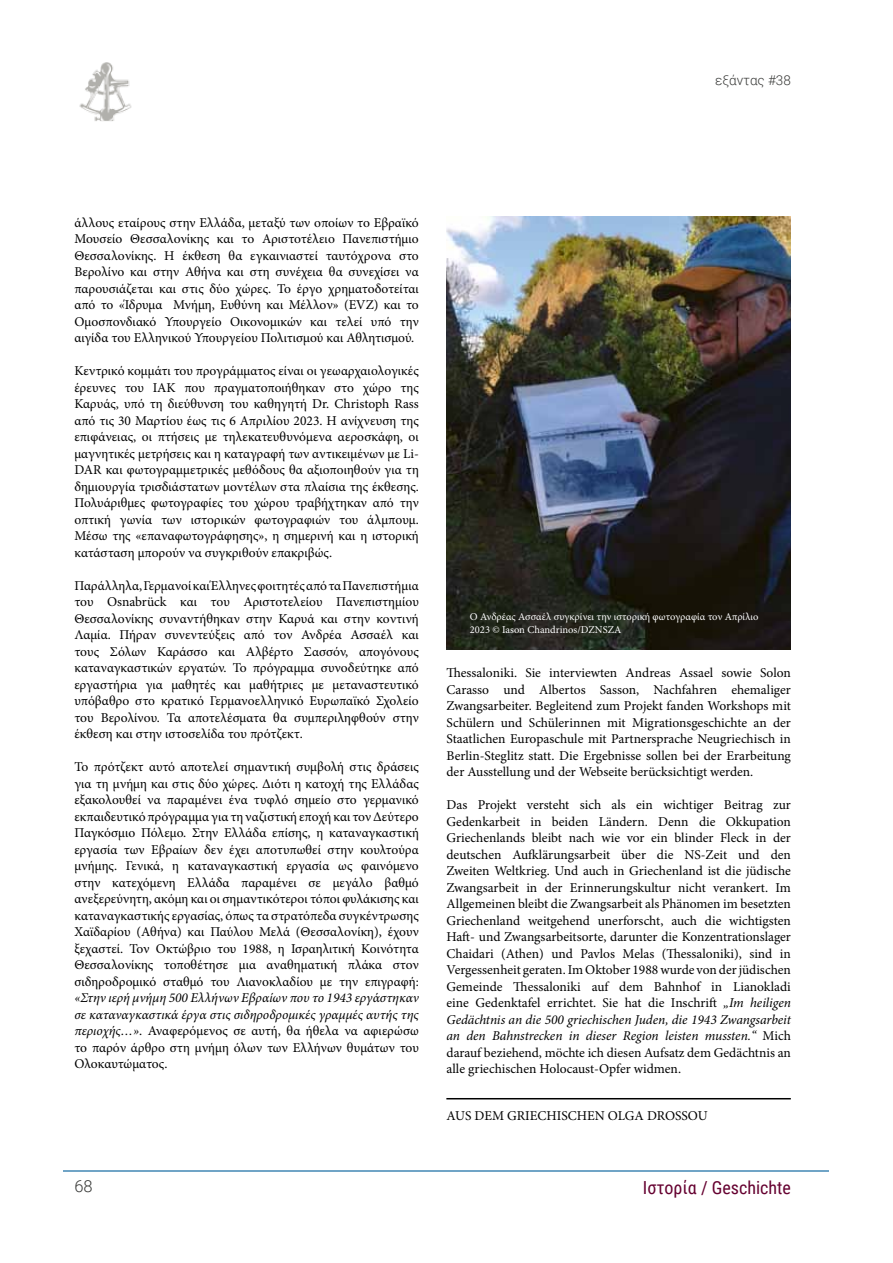
<style>
.page{position:relative;width:893px;height:1263px;background:#fff}
.page>*{position:absolute;margin:0;border:0;box-sizing:border-box;transform-origin:0 0}
.t1{font:18px "Roboto Condensed";color:#650030}
.t2{font:300 16.5px "Roboto";color:#383937}
.t3{font:13.5px/16.5px "Minion Pro";color:#000;text-align:justify}
.t4{font:italic 13.5px/16.5px "Minion Pro";color:#000;text-align:justify}
.t5{font:300 13.5px "Roboto";color:#383937}
.t6{font:10.5px/12.6px "Minion Pro";color:#fff}
.s1{font-style:normal}
.s2{font-style:italic}
</style>
<div class="page">
<hr style="left:64px;top:1170px;width:765px;height:1px;background:#70a4c6">
<img style="left:79px;top:62px;width:53px;height:59px">
<img style="left:446px;top:217px;width:345px;height:432px">
<hr style="left:446px;top:1098px;width:345px;height:1px;background:#000">
<p class="t5" style="left:715px;top:70px;width:77px">εξάντας #38</p>
<p class="t3" style="left:74px;top:214px;width:346px">άλλους εταίρους στην Ελλάδα, μεταξύ των οποίων το Εβραϊκό Μουσείο Θεσσαλονίκης και το Αριστοτέλειο Πανεπιστήμιο Θεσσαλονίκης. Η έκθεση θα εγκαινιαστεί ταυτόχρονα στο Βερολίνο και στην Αθήνα και στη συνέχεια θα συνεχίσει να παρουσιάζεται και στις δύο χώρες. Το έργο χρηματοδοτείται από το «Ίδρυμα Μνήμη, Ευθύνη και Μέλλον» (EVZ) και το Ομοσπονδιακό Υπουργείο Οικονομικών και τελεί υπό την αιγίδα του Ελληνικού Υπουργείου Πολιτισμού και Αθλητισμού.</p>
<p class="t3" style="left:74px;top:363px;width:346px">Κεντρικό κομμάτι του προγράμματος είναι οι γεωαρχαιολογικές έρευνες του ΙΑΚ που πραγματοποιήθηκαν στο χώρο της Καρυάς, υπό τη διεύθυνση του καθηγητή Dr. Christoph Rass από τις 30 Μαρτίου έως τις 6 Απριλίου 2023. Η ανίχνευση της επιφάνειας, οι πτήσεις με τηλεκατευθυνόμενα αεροσκάφη, οι μαγνητικές μετρήσεις και η καταγραφή των αντικειμένων με Li-DAR και φωτογραμμετρικές μεθόδους θα αξιοποιηθούν για τη δημιουργία τρισδιάστατων μοντέλων στα πλαίσια της έκθεσης.<br>Πολυάριθμες φωτογραφίες του χώρου τραβήχτηκαν από την οπτική γωνία των ιστορικών φωτογραφιών του άλμπουμ.<br>Μέσω της «επαναφωτογράφησης», η σημερινή και η ιστορική κατάσταση μπορούν να συγκριθούν επακριβώς.</p>
<p class="t3" style="left:74px;top:577px;width:346px">Παράλληλα, Γερμανοί και Έλληνες φοιτητές από τα Πανεπιστήμια του Osnabrück και του Αριστοτελείου Πανεπιστημίου Θεσσαλονίκης συναντήθηκαν στην Καρυά και στην κοντινή Λαμία. Πήραν συνεντεύξεις από τον Ανδρέα Ασσαέλ και τους Σόλων Καράσσο και Αλβέρτο Σασσόν, απογόνους καταναγκαστικών εργατών. Το πρόγραμμα συνοδεύτηκε από εργαστήρια για μαθητές και μαθήτριες με μεταναστευτικό υπόβαθρο στο κρατικό Γερμανοελληνικό Ευρωπαϊκό Σχολείο του Βερολίνου. Τα αποτελέσματα θα συμπεριληφθούν στην έκθεση και στην ιστοσελίδα του πρότζεκτ.</p>
<p class="t3" style="left:74px;top:759px;width:346px">Το πρότζεκτ αυτό αποτελεί σημαντική συμβολή στις δράσεις για τη μνήμη και στις δύο χώρες. Διότι η κατοχή της Ελλάδας εξακολουθεί να παραμένει ένα τυφλό σημείο στο γερμανικό εκπαιδευτικό πρόγραμμα για τη ναζιστική εποχή και τον Δεύτερο Παγκόσμιο Πόλεμο. Στην Ελλάδα επίσης, η καταναγκαστική εργασία των Εβραίων δεν έχει αποτυπωθεί στην κουλτούρα μνήμης. Γενικά, η καταναγκαστική εργασία ως φαινόμενο στην κατεχόμενη Ελλάδα παραμένει σε μεγάλο βαθμό ανεξερεύνητη, ακόμη και οι σημαντικότεροι τόποι φυλάκισης και καταναγκαστικής εργασίας, όπως τα στρατόπεδα συγκέντρωσης Χαϊδαρίου (Αθήνα) και Παύλου Μελά (Θεσσαλονίκη), έχουν ξεχαστεί. Τον Οκτώβριο του 1988, η Ισραηλιτική Κοινότητα Θεσσαλονίκης τοποθέτησε μια αναθηματική πλάκα στον σιδηροδρομικό σταθμό του Λιανοκλαδίου με την επιγραφή:</p>
<p class="t4" style="left:74px;top:989px;width:346px">«Στην ιερή μνήμη 500 Ελλήνων Εβραίων που το 1943 εργάστηκαν σε καταναγκαστικά έργα στις σιδηροδρομικές γραμμές αυτής της περιοχής…»<span class="s1">. Αναφερόμενος σε αυτή, θα ήθελα να αφιερώσω το παρόν άρθρο στη μνήμη όλων των Ελλήνων θυμάτων του Ολοκαυτώματος.</span></p>
<p class="t2" style="left:74px;top:1175px;width:20px">68</p>
<p class="t6" style="left:470px;top:611px;width:290px">Ο Ανδρέας Ασσαέλ συγκρίνει την ιστορική φωτογραφία τον Απρίλιο<br>2023 © Iason Chandrinos/DZNSZA</p>
<p class="t3" style="left:446px;top:665px;width:346px">Thessaloniki. Sie interviewten Andreas Assael sowie Solon Carasso und Albertos Sasson, Nachfahren ehemaliger Zwangsarbeiter. Begleitend zum Projekt fanden Workshops mit Schülern und Schülerinnen mit Migrationsgeschichte an der Staatlichen Europaschule mit Partnersprache Neugriechisch in Berlin-Steglitz statt. Die Ergebnisse sollen bei der Erarbeitung der Ausstellung und der Webseite berücksichtigt werden.</p>
<p class="t3" style="left:446px;top:797px;width:346px">Das Projekt versteht sich als ein wichtiger Beitrag zur Gedenkarbeit in beiden Ländern. Denn die Okkupation Griechenlands bleibt nach wie vor ein blinder Fleck in der deutschen Aufklärungsarbeit über die NS-Zeit und den Zweiten Weltkrieg. Und auch in Griechenland ist die jüdische Zwangsarbeit in der Erinnerungskultur nicht verankert. Im Allgemeinen bleibt die Zwangsarbeit als Phänomen im besetzten Griechenland weitgehend unerforscht, auch die wichtigsten Haft- und Zwangsarbeitsorte, darunter die Konzentrationslager Chaidari (Athen) und Pavlos Melas (Thessaloniki), sind in Vergessenheit geraten. Im Oktober 1988 wurde von der jüdischen Gemeinde Thessaloniki auf dem Bahnhof in Lianokladi eine Gedenktafel errichtet. Sie hat die Inschrift <span class="s2">„Im heiligen Gedächtnis an die 500 griechischen Juden, die 1943 Zwangsarbeit an den Bahnstrecken in dieser Region leisten mussten.“</span> Mich darauf beziehend, möchte ich diesen Aufsatz dem Gedächtnis an alle griechischen Holocaust-Opfer widmen.</p>
<p class="t3" style="left:447px;top:1107px;width:263px">AUS DEM GRIECHISCHEN OLGA DROSSOU</p>
<h1 class="t1" style="left:643px;top:1174px;width:150px">Ιστορία / Geschichte</h1>
</div>
